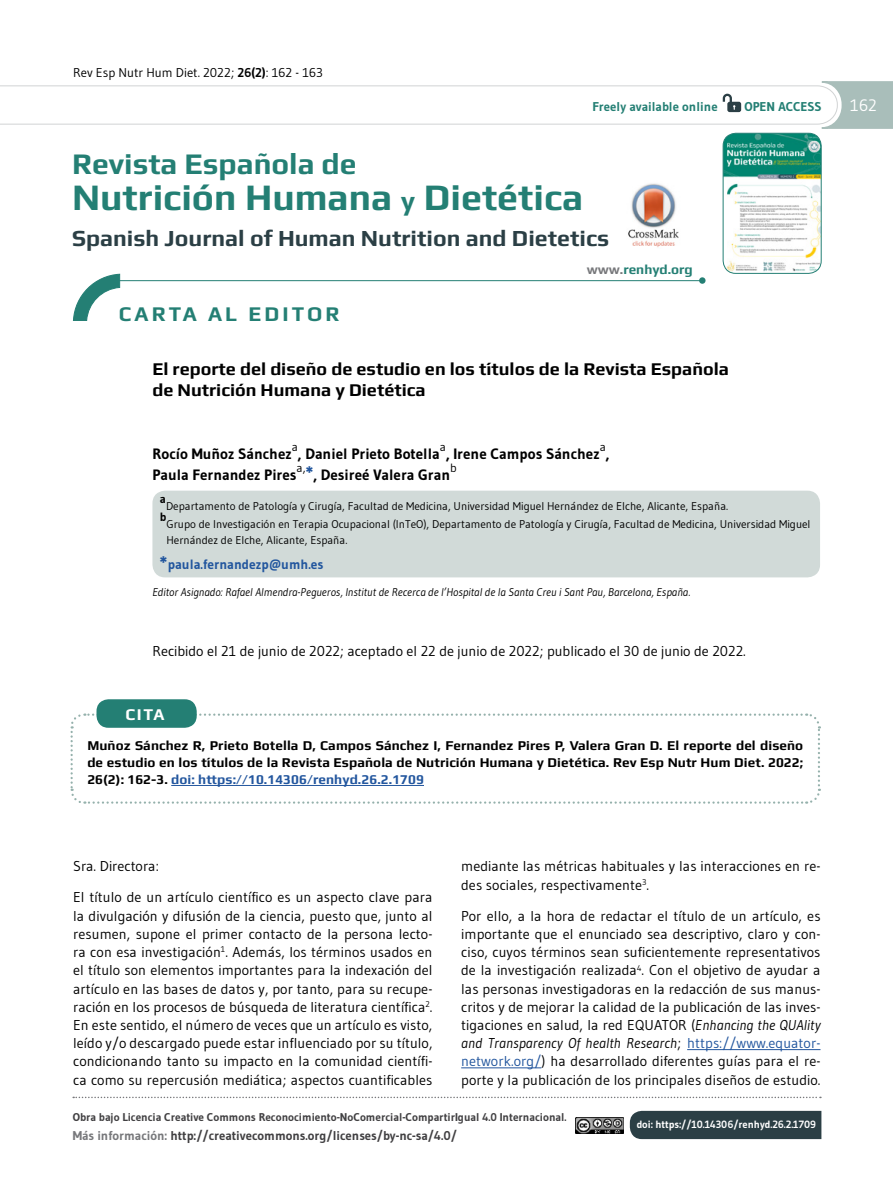
<style>
.page{position:relative;width:893px;height:1191px;background:#fff}
.page>*{position:absolute;margin:0;border:0;box-sizing:border-box;transform-origin:0 0}
.t1{font:700 37.5px "Play";color:#247f74}
.t2{font:700 30px "Play";color:#247f74}
.t3{font:700 23.1px "Play";color:#2b3f45}
.t4{font:700 21px "Play";letter-spacing:.15em;color:#247f74}
.t5{font:700 18px/21px "Play";color:#000}
.t6{font:700 16.5px "Play";color:#fff}
.t7{font:16.5px "Gudea";color:#fff}
.t8{font:700 15px "Gudea";color:#000}
.t9{font:14.25px/18.1px "Gudea";letter-spacing:.005em;color:#000}
.t10{font:700 13.5px/17.2px "Play";letter-spacing:.005em;color:#000;text-align:justify}
.t11{font:700 13.5px "Gudea";color:#22569e}
.t12{font:700 13.5px "Play";color:#247f74}
.t13{font:700 12.75px "Gudea";color:#414042}
.t14{font:12.75px "Gudea";color:#000}
.t15{font:700 12.75px "Gudea";color:#247f74}
.t16{font:12px "Gudea";color:#000}
.t17{font:700 12px "Gudea";color:#000}
.t18{font:11.25px/15.8px "Gudea";color:#000}
.t19{font:italic 11.25px "Gudea";color:#000}
.t20{font:700 11.25px "Gudea";color:#414042}
.t21{font:700 10.5px "Gudea";letter-spacing:-.005em;color:#fff}
.s1{font-weight:700}
.s2{font-size:27px}
.s3{color:#77787b}
.s4{font-size:18px;color:#22569e}
.s5{font-size:18px}
.s6{color:#22569e}
.s7{font-style:italic}
</style>
<div class="page">
<img style="left:723px;top:133px;width:98px;height:140px">
<div style="left:723px;top:133px;width:99px;height:141px;border:1px solid #247f74;border-radius:13px"></div>
<svg style="left:73px;top:1096px;width:748px;height:2px"></svg>
<hr style="left:106px;top:280px;width:595px;height:1px;background:#247f74">
<svg style="left:72px;top:273px;width:49px;height:48px"></svg>
<div style="left:699px;top:277px;width:6px;height:7px;background:#247f74;border-radius:50%"></div>
<div style="left:152px;top:490px;width:668px;height:87px;background:#d1dad8;border-radius:13px"></div>
<svg style="left:0;top:81px;width:893px;height:48px"></svg>
<img style="left:628px;top:183px;width:51px;height:65px">
<img style="left:576px;top:1117px;width:47px;height:16px">
<div style="left:630px;top:1110px;width:191px;height:29px;background:#2b3f45"></div>
<hr style="left:687px;top:1049px;width:133px;height:1px;background:#22569e">
<hr style="left:461px;top:1067px;width:80px;height:1px;background:#22569e">
<svg style="left:70px;top:713px;width:751px;height:91px"></svg>
<hr style="left:171px;top:785px;width:253px;height:1px;background:#22569e">
<div style="left:96px;top:699px;width:101px;height:29px;background:#247f74;border-radius:12px"></div>
<p class="t14" style="left:73px;top:65px;width:251px">Rev Esp Nutr Hum Diet. 2022; <span class="s1">26(2)</span>: 162 - 163</p>
<p class="t15" style="left:592px;top:99px;width:127px">Freely available online</p>
<p class="t15" style="left:744px;top:98px;width:79px">OPEN ACCESS</p>
<h2 class="t2" style="left:72px;top:146px;width:286px">Revista Española de</h2>
<h1 class="t1" style="left:72px;top:175px;width:513px">Nutrición Humana <span class="s2">y</span> Dietética</h1>
<h3 class="t3" style="left:72px;top:224px;width:539px">Spanish Journal of Human Nutrition and Dietetics</h3>
<h3 class="t4" style="left:119px;top:301px;width:222px">CARTA AL EDITOR</h3>
<p class="t12" style="left:587px;top:262px;width:108px"><span class="s3">www.</span>renhyd.org</p>
<p class="t5" style="left:152px;top:358px;width:578px">El reporte del diseño de estudio en los títulos de la Revista Española de Nutrición Humana y Dietética</p>
<p class="t16" style="left:292px;top:440px;width:8px">a</p>
<p class="t16" style="left:440px;top:440px;width:8px">a</p>
<p class="t16" style="left:600px;top:440px;width:8px">a</p>
<p class="t8" style="left:152px;top:465px;width:299px">Paula Fernandez Pires<sup>a,</sup><span class="s4">*</span>, Desireé Valera Gran</p>
<p class="t16" style="left:450px;top:461px;width:8px">b</p>
<p class="t17" style="left:160px;top:491px;width:8px">a</p>
<p class="t18" style="left:166px;top:498px;width:564px">Departamento de Patología y Cirugía, Facultad de Medicina, Universidad Miguel Hernández de Elche, Alicante, España.</p>
<p class="t17" style="left:160px;top:509px;width:8px">b</p>
<p class="t18" style="left:166px;top:516px;width:646px">Grupo de Investigación en Terapia Ocupacional (InTeO), Departamento de Patología y Cirugía, Facultad de Medicina, Universidad Miguel<br>Hernández de Elche, Alicante, España.</p>
<p class="t11" style="left:160px;top:556px;width:165px"><span class="s5">*</span>paula.fernandezp@umh.es</p>
<p class="t8" style="left:152px;top:444px;width:459px">Rocío Muñoz Sánchez , Daniel Prieto Botella , Irene Campos Sánchez ,</p>
<p class="t19" style="left:152px;top:585px;width:539px">Editor Asignado: Rafael Almendra-Pegueros, Institut de Recerca de l’Hospital de la Santa Creu i Sant Pau, Barcelona, España.</p>
<p class="t9" style="left:152px;top:641px;width:595px">Recibido el 21 de junio de 2022; aceptado el 22 de junio de 2022; publicado el 30 de junio de 2022.</p>
<p class="t6" style="left:125px;top:704px;width:41px">CITA</p>
<p class="t10" style="left:87px;top:736px;width:717px">Muñoz Sánchez R, Prieto Botella D, Campos Sánchez I, Fernandez Pires P, Valera Gran D. El reporte del diseño de estudio en los títulos de la Revista Española de Nutrición Humana y Dietética. Rev Esp Nutr Hum Diet. 2022; 26(2): 162-3. <span class="s6">doi: https://10.14306/renhyd.26.2.1709</span></p>
<p class="t7" style="left:850px;top:95px;width:28px">162</p>
<p class="t9" style="left:73px;top:850px;width:361px;line-height:31px">Sra. Directora:<br>El título de un artículo científico es un aspecto clave para</p>
<p class="t9" style="left:73px;top:906px;width:361px;text-align:justify">la divulgación y difusión de la ciencia, puesto que, junto al resumen, supone el primer contacto de la persona lecto&shy;ra con esa investigación<sup>1</sup>. Además, los términos usados en el título son elementos importantes para la indexación del artículo en las bases de datos y, por tanto, para su recupe&shy;ración en los procesos de búsqueda de literatura científica<sup>2</sup>.<br>En este sentido, el número de veces que un artículo es visto, leído y/o descargado puede estar influenciado por su título, condicionando tanto su impacto en la comunidad científi&shy;ca como su repercusión mediática; aspectos cuantificables</p>
<p class="t9" style="left:461px;top:857px;width:361px">mediante las métricas habituales y las interacciones en re&shy;des sociales, respectivamente<sup>3</sup>.</p>
<p class="t9" style="left:461px;top:906px;width:361px;text-align:justify">Por ello, a la hora de redactar el título de un artículo, es importante que el enunciado sea descriptivo, claro y con&shy;ciso, cuyos términos sean suficientemente representativos de la investigación realizada<sup>4</sup>. Con el objetivo de ayudar a las personas investigadoras en la redacción de sus manus&shy;critos y de mejorar la calidad de la publicación de las inves&shy;tigaciones en salud, la red EQUATOR (<span class="s7">Enhancing the QUAlity and Transparency Of health Research</span>; <span class="s6">https://www.equator&shy;network.org/</span>) ha desarrollado diferentes guías para el re&shy;porte y la publicación de los principales diseños de estudio.</p>
<p class="t20" style="left:73px;top:1109px;width:495px">Obra bajo Licencia Creative Commons Reconocimiento-NoComercial-CompartirIgual 4.0 Internacional.</p>
<p class="t13" style="left:73px;top:1127px;width:386px"><span class="s3">Más información:</span> http://creativecommons.org/licenses/by-nc-sa/4.0/</p>
<p class="t21" style="left:637px;top:1118px;width:181px">doi: https://10.14306/renhyd.26.2.1709</p>
</div>
